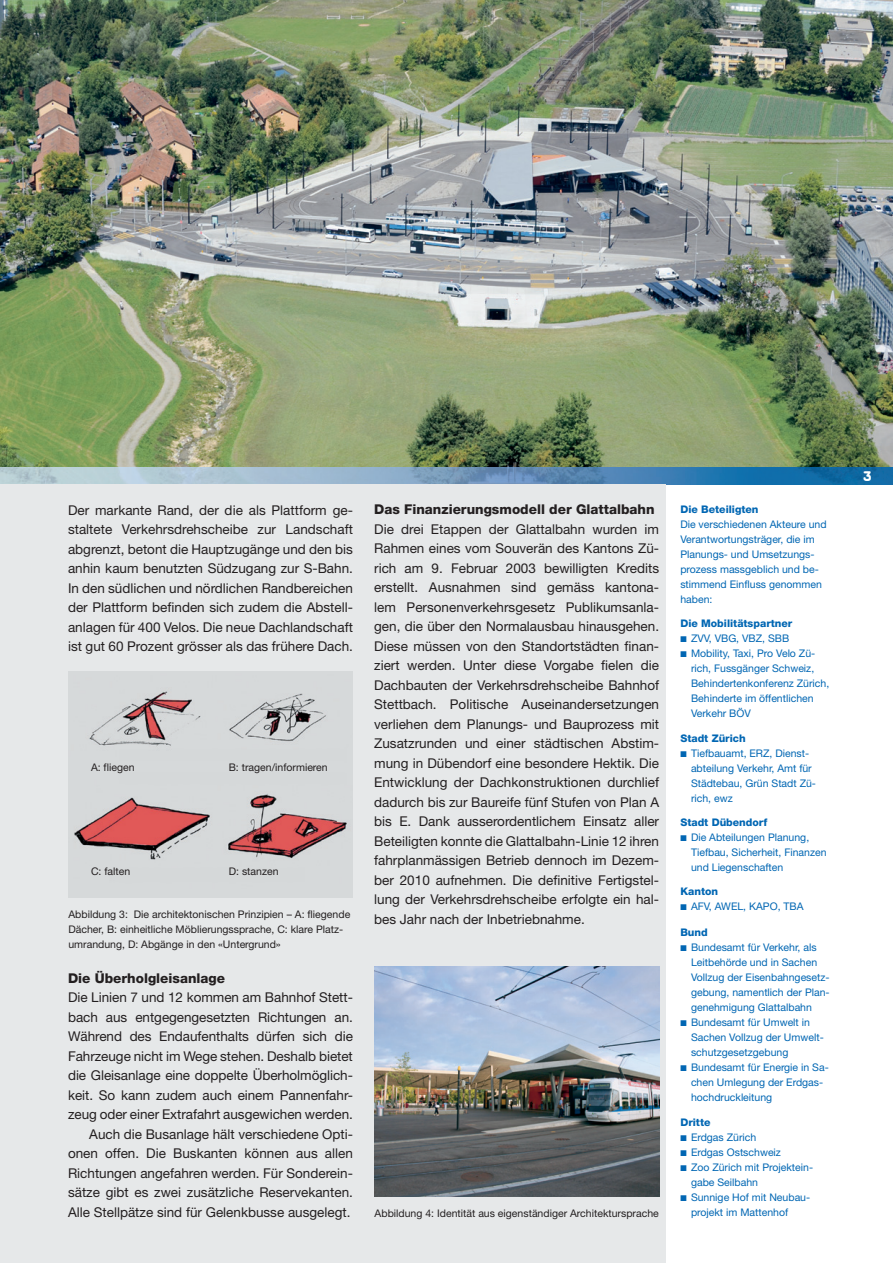
<style>
.page{position:relative;width:893px;height:1263px;background:#fff}
.page>*{position:absolute;margin:0;border:0;box-sizing:border-box;transform-origin:0 0}
.t1{font:900 16.5px "VBG";color:#fff}
.t2{font:13.5px/19.5px "Helvetica Neue";color:#231f20;text-align:justify}
.t3{font:800 13.5px "Helvetica Neue";color:#231f20}
.t4{font:10.5px/15px "Helvetica Neue";color:#0166b3}
.t5{font:10.5px/15px "Helvetica Neue";color:#231f20}
.t6{font:800 10.5px "Helvetica Neue";color:#0166b3}
</style>
<div class="page">
<img style="left:0;top:0;width:893px;height:468px">
<img style="left:0;top:468px;width:893px;height:17px">
<div style="left:0;top:485px;width:665px;height:778px;background:#e6e8e9"></div>
<img style="left:68px;top:672px;width:285px;height:225px">
<img style="left:375px;top:966px;width:284px;height:230px">
<p class="t2" style="left:68px;top:500px;width:286px">Der markante Rand, der die als Plattform ge&shy;staltete Verkehrsdrehscheibe zur Landschaft abgrenzt, betont die Hauptzugänge und den bis anhin kaum benutzten Südzugang zur S-Bahn.<br>In den südlichen und nördlichen Randbereichen der Plattform befinden sich zudem die Abstell&shy;anlagen für 400 Velos. Die neue Dachlandschaft ist gut 60 Prozent grös ser als das frühere Dach.</p>
<p class="t5" style="left:91px;top:759px;width:45px">A: fliegen</p>
<p class="t5" style="left:229px;top:759px;width:100px">B: tragen/informieren</p>
<p class="t5" style="left:91px;top:864px;width:41px">C: falten</p>
<p class="t5" style="left:229px;top:864px;width:51px">D: stanzen</p>
<p class="t5" style="left:68px;top:907px;width:283px">Abbildung 3: Die architektonischen Prinzipien – A: fliegende<br>Dächer, B: einheitliche Möblierungssprache, C: klare Platz&shy;umrandung, D: Abgänge in den «Untergrund»</p>
<p class="t3" style="left:68px;top:970px;width:159px">Die Überholgleisanlage</p>
<p class="t2" style="left:68px;top:987px;width:286px;text-align:right">Die Linien 7 und 12 kommen am Bahnhof Stett&shy;bach aus entgegengesetzten Richtungen an.<br>Während des Endaufenthalts dürfen sich die Fahrzeuge nicht im Wege stehen. Deshalb bietet die Gleis anlage eine doppelte Überholmöglich&shy;keit. So kann zudem auch einem Pannenfahr&shy;zeug oder einer Extrafahrt ausgewichen werden.<br>Auch die Busanlage hält verschiedene Opti&shy;onen offen. Die Buskanten können aus allen Richtungen angefahren werden. Für Sonderein&shy;sätze gibt es zwei zusätzliche Reservekanten.<br>Alle Stellpätze sind für Gelenkbusse ausgelegt.</p>
<p class="t3" style="left:374px;top:502px;width:282px">Das Finanzierungsmodell der Glattalbahn</p>
<p class="t2" style="left:374px;top:519px;width:286px">Die drei Etappen der Glattalbahn wurden im Rahmen eines vom Souverän des Kantons Zü&shy;rich am 9. Februar 2003 bewilligten Kredits erstellt. Ausnahmen sind gemäss kantona - lem Personenverkehrsgesetz Publikumsanla&shy;gen, die über den Normalausbau hinausgehen.<br>Diese müssen von den Standortstädten finan&shy;ziert werden. Unter diese Vorgabe fielen die Dachbauten der Verkehrsdrehscheibe Bahnhof Stettbach. Politische Auseinandersetzungen verliehen dem Planungs- und Bauprozess mit Zusatzrunden und einer städtischen Abstim&shy;mung in Dübendorf eine besondere Hektik. Die Entwicklung der Dachkonstruktionen durchlief dadurch bis zur Baureife fünf Stufen von Plan A bis E. Dank ausserordentlichem Einsatz aller Beteiligten konnte die Glattalbahn-Linie 12 ihren fahrplanmässigen Betrieb dennoch im Dezem&shy;ber 2010 aufnehmen. Die definitive Fertigstel&shy;lung der Verkehrsdrehscheibe erfolgte ein hal&shy;bes Jahr nach der Inbetriebnahme.</p>
<p class="t6" style="left:680px;top:503px;width:80px">Die Beteiligten</p>
<p class="t4" style="left:680px;top:516px;width:148px">Die verschiedenen Akteure und<br>Verantwortungsträger, die im<br>Planungs- und Umsetzungs&shy;prozess massgeblich und be&shy;stimmend Einfluss genommen haben:</p>
<p class="t6" style="left:680px;top:617px;width:114px">Die Mobilitätspartner</p>
<p class="t4" style="left:680px;top:630px;width:110px">■ ZVV, VBG, VBZ, SBB</p>
<p class="t4" style="left:691px;top:645px;width:140px;text-indent:-11px">■ Mobility, Taxi, Pro Velo Zü&shy;rich, Fussgänger Schweiz,<br>Behindertenkonferenz Zürich,<br>Behinderte im öffentlichen<br>Verkehr BÖV</p>
<p class="t6" style="left:680px;top:732px;width:67px">Stadt Zürich</p>
<p class="t4" style="left:691px;top:746px;width:127px;text-indent:-11px">■ Tiefbauamt, ERZ, Dienst&shy;abteilung Verkehr, Amt für<br>Städte bau, Grün Stadt Zü&shy;rich, ewz</p>
<p class="t6" style="left:680px;top:816px;width:88px">Stadt Dübendorf</p>
<p class="t4" style="left:691px;top:830px;width:137px;text-indent:-11px">■ Die Abteilungen Planung,<br>Tiefbau, Sicherheit, Finanzen und Liegenschaften</p>
<p class="t6" style="left:680px;top:885px;width:39px">Kanton</p>
<p class="t4" style="left:680px;top:899px;width:125px">■ AFV, AWEL, KAPO, TBA</p>
<p class="t6" style="left:680px;top:926px;width:29px">Bund</p>
<p class="t4" style="left:691px;top:939px;width:140px;text-indent:-11px">■ Bundesamt für Verkehr, als<br>Leitbehörde und in Sachen<br>Vollzug der Eisenbahngesetz&shy;gebung, namentlich der Plan&shy;genehmigung Glattalbahn</p>
<p class="t4" style="left:691px;top:1014px;width:134px;text-indent:-11px">■ Bundesamt für Umwelt in<br>Sachen Vollzug der Umwelt&shy;schutzgesetzgebung</p>
<p class="t4" style="left:691px;top:1059px;width:139px;text-indent:-11px">■ Bun des amt für Energie in Sa&shy;chen Umlegung der Erd gas&shy;hoch druck leitung</p>
<p class="t6" style="left:680px;top:1116px;width:32px">Dritte</p>
<p class="t4" style="left:680px;top:1130px;width:77px">■ Erdgas Zürich</p>
<p class="t4" style="left:680px;top:1145px;width:102px">■ Erdgas Ostschweiz</p>
<p class="t4" style="left:691px;top:1160px;width:124px;text-indent:-11px">■ Zoo Zürich mit Projektein&shy;gabe Seilbahn</p>
<p class="t4" style="left:680px;top:1190px;width:131px">■ Sunnige Hof mit Neubau-</p>
<p class="t5" style="left:375px;top:1205px;width:286px">Abbildung 4: Identität aus eigenständiger Architektursprache</p>
<p class="t4" style="left:691px;top:1205px;width:99px">projekt im Mattenhof</p>
<p class="t1" style="left:863px;top:467px;width:11px">3</p>
</div>
